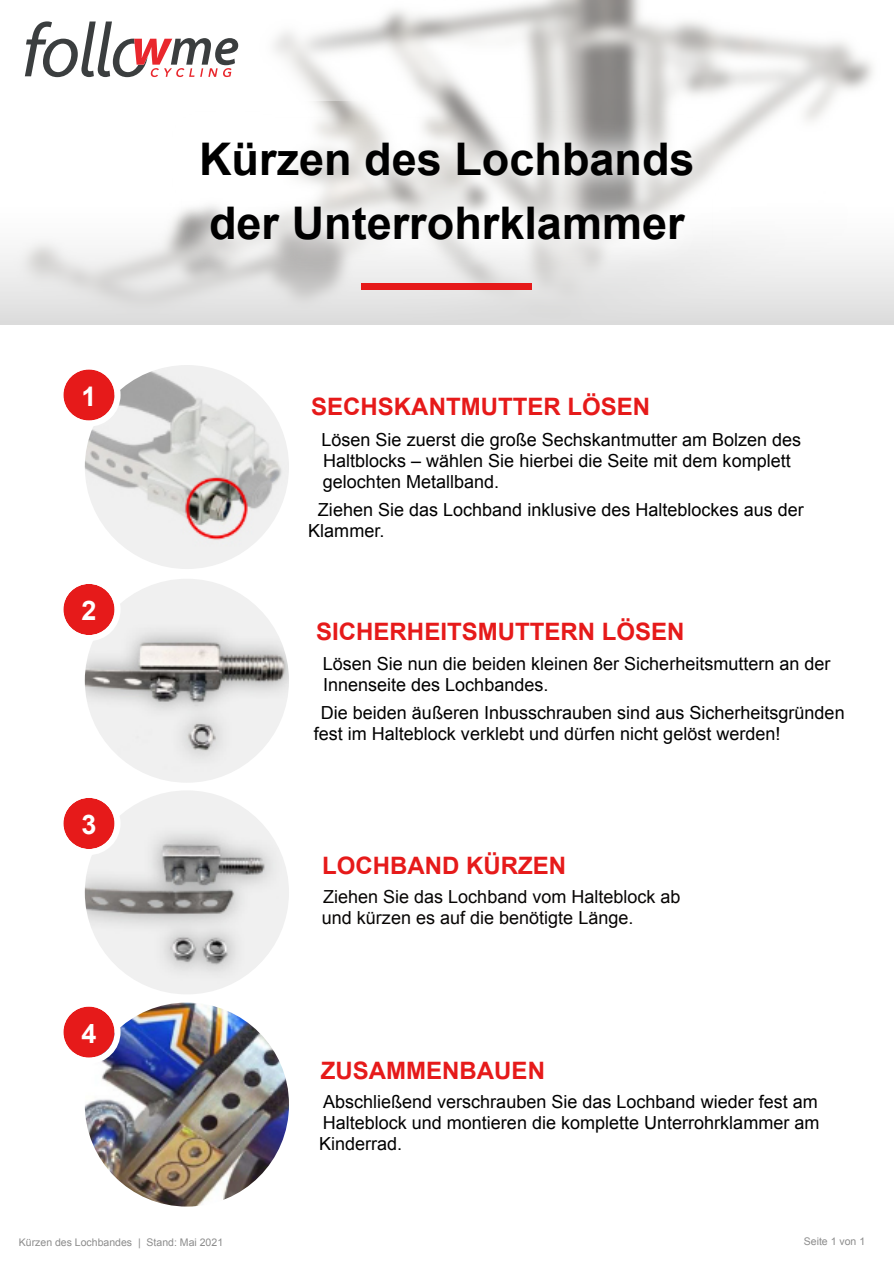
<style>
.page{position:relative;width:894px;height:1263px;background:#fff}
.page>*{position:absolute;margin:0;border:0;box-sizing:border-box;transform-origin:0 0}
.t1{font:700 45px/64.5px "Arial";color:#000}
.t2{font:700 27px "Arial";color:#fff}
.t3{font:700 24px "Arial";color:#e61a1a}
.t4{font:18px/21px "Arial";color:#000}
.t5{font:18px/21px "Arial";color:#070504}
.t6{font:10.5px "Arial";color:#8c8c8c}
</style>
<div class="page">
<svg style="left:0;top:219px;width:893px;height:106px"></svg>
<img style="left:169px;top:109px;width:554px;height:164px">
<div style="left:361px;top:283px;width:171px;height:6px;background:#e61a1a"></div>
<svg style="left:24px;top:7px;width:370px;height:94px"></svg>
<svg style="left:25px;top:21px;width:213px;height:56px"></svg>
<img style="left:85px;top:365px;width:204px;height:204px;border-radius:50%">
<img style="left:85px;top:579px;width:204px;height:204px;border-radius:50%">
<img style="left:85px;top:790px;width:204px;height:204px;border-radius:50%">
<img style="left:85px;top:1002px;width:204px;height:204px;border-radius:50%">
<svg style="left:63px;top:369px;width:57px;height:58px"></svg>
<svg style="left:63px;top:584px;width:57px;height:57px"></svg>
<svg style="left:63px;top:798px;width:57px;height:57px"></svg>
<svg style="left:63px;top:1006px;width:57px;height:58px"></svg>
<h2 class="t2" style="left:81px;top:386px;width:17px">1</h2>
<h2 class="t2" style="left:81px;top:600px;width:17px">2</h2>
<h2 class="t2" style="left:81px;top:814px;width:17px">3</h2>
<h2 class="t2" style="left:81px;top:1023px;width:17px">4</h2>
<h1 class="t1" style="left:199px;top:131px;width:497px">Kürzen des Lochbands der Unterrohrklammer</h1>
<h3 class="t3" style="left:311px;top:397px;width:340px">SECHSKANTMUTTER LÖSEN</h3>
<p class="t4" style="left:321px;top:430px;width:481px">Lösen Sie zuerst die große Sechskantmutter am Bolzen des<br>Haltblocks – wählen Sie hierbei die Seite mit dem komplett gelochten Metallband.</p>
<p class="t4" style="left:308px;top:501px;width:497px;text-indent:10px">Ziehen Sie das Lochband inklusive des Halteblockes aus der<br>Klammer.</p>
<h3 class="t3" style="left:316px;top:622px;width:369px">SICHERHEITSMUTTERN LÖSEN</h3>
<p class="t4" style="left:322px;top:655px;width:509px">Lösen Sie nun die beiden kleinen 8er Sicherheitsmuttern an der<br>Innenseite des Lochbandes.</p>
<p class="t4" style="left:314px;top:704px;width:532px;text-indent:7px">Die beiden äußeren Inbusschrauben sind aus Sicherheitsgründen fest im Halteblock verklebt und dürfen nicht gelöst werden!</p>
<h3 class="t3" style="left:322px;top:856px;width:245px">LOCHBAND KÜRZEN</h3>
<p class="t5" style="left:322px;top:888px;width:360px">Ziehen Sie das Lochband vom Halteblock ab und kürzen es auf die benötigte Länge.</p>
<h3 class="t3" style="left:321px;top:1061px;width:225px">ZUSAMMENBAUEN</h3>
<p class="t4" style="left:319px;top:1093px;width:501px;text-align:justify">Abschließend verschrauben Sie das Lochband wieder fest am Halteblock und montieren die komplette Unterrohrklammer am Kinderrad.</p>
<p class="t6" style="left:19px;top:1238px;width:206px">Kürzen des Lochbandes | Stand: Mai 2021</p>
<p class="t6" style="left:803px;top:1238px;width:63px">Seite 1 von 1</p>
</div>
